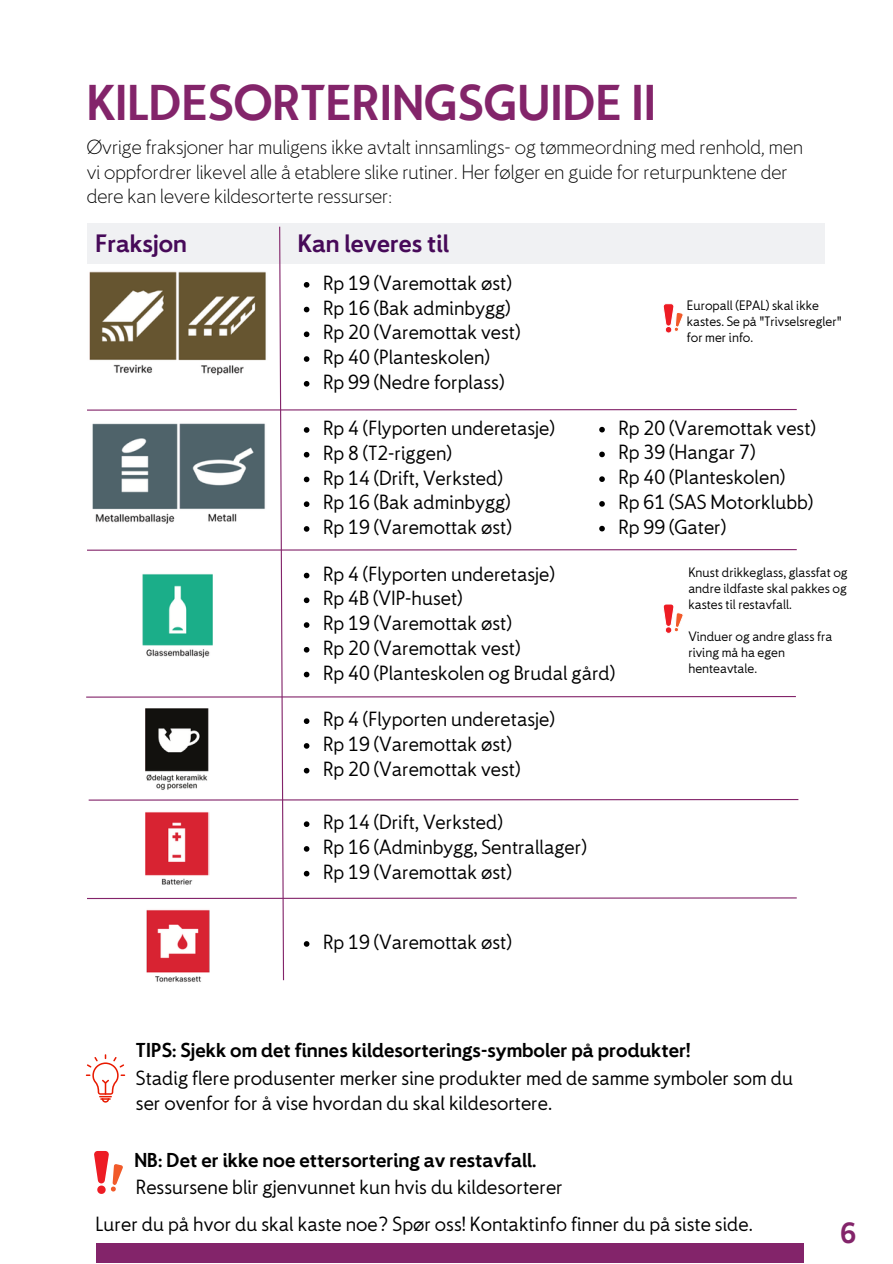
<style>
.page{position:relative;width:893px;height:1264px;background:#fff}
.page>*{position:absolute;margin:0;border:0;box-sizing:border-box;transform-origin:0 0}
.t1{font:700 45px "Avinor";color:#83246a}
.t2{font:700 26.1px "Avinor";color:#83246a}
.t3{font:700 22.5px "Avinor";color:#470a59}
.t4{font:500 18px/24.8px "Avinor";color:#000}
.t5{font:300 18px/24.8px "Avinor";color:#000}
.t6{font:700 18px "Avinor";color:#000}
.t7{font:500 12px/16px "Avinor";color:#000}
</style>
<div class="page">
<div style="left:95px;top:1242px;width:708px;height:20px;background:#83246a"></div>
<svg style="left:94px;top:1151px;width:29px;height:43px"></svg>
<div style="left:87px;top:223px;width:737px;height:40px;background:#f0f1f3"></div>
<img style="left:156px;top:981px;width:45px;height:1px">
<svg style="left:86px;top:1054px;width:39px;height:48px"></svg>
<svg style="left:86px;top:226px;width:713px;height:755px"></svg>
<p class="t1" style="left:87px;top:75px;width:571px">KILDESORTERINGSGUIDE II</p>
<p class="t5" style="left:87px;top:134px;width:717px">Øvrige fraksjoner har muligens ikke avtalt innsamlings- og tømmeordning med renhold, men vi oppfordrer likevel alle å etablere slike rutiner. Her følger en guide for returpunktene der dere kan levere kildesorterte ressurser:</p>
<p class="t3" style="left:95px;top:229px;width:93px">Fraksjon</p>
<p class="t3" style="left:298px;top:229px;width:153px">Kan leveres til</p>
<p class="t4" style="left:323px;top:270px;width:190px">Rp 19 (Varemottak øst)</p>
<p class="t4" style="left:323px;top:295px;width:189px">Rp 16 (Bak adminbygg)</p>
<p class="t4" style="left:323px;top:320px;width:199px">Rp 20 (Varemottak vest)</p>
<p class="t4" style="left:323px;top:344px;width:168px">Rp 40 (Planteskolen)</p>
<p class="t4" style="left:323px;top:369px;width:183px">Rp 99 (Nedre forplass)</p>
<p class="t4" style="left:323px;top:415px;width:233px">Rp 4 (Flyporten underetasje)</p>
<p class="t4" style="left:323px;top:440px;width:130px">Rp 8 (T2-riggen)</p>
<p class="t4" style="left:323px;top:465px;width:181px">Rp 14 (Drift, Verksted)</p>
<p class="t4" style="left:323px;top:490px;width:189px">Rp 16 (Bak adminbygg)</p>
<p class="t4" style="left:323px;top:514px;width:190px">Rp 19 (Varemottak øst)</p>
<p class="t4" style="left:323px;top:561px;width:233px">Rp 4 (Flyporten underetasje)</p>
<p class="t4" style="left:323px;top:586px;width:141px">Rp 4B (VIP-huset)</p>
<p class="t4" style="left:323px;top:610px;width:190px">Rp 19 (Varemottak øst)</p>
<p class="t4" style="left:323px;top:635px;width:199px">Rp 20 (Varemottak vest)</p>
<p class="t4" style="left:323px;top:660px;width:293px">Rp 40 (Planteskolen og Brudal gård)</p>
<p class="t4" style="left:323px;top:706px;width:233px">Rp 4 (Flyporten underetasje)</p>
<p class="t4" style="left:323px;top:731px;width:190px">Rp 19 (Varemottak øst)</p>
<p class="t4" style="left:323px;top:756px;width:199px">Rp 20 (Varemottak vest)</p>
<p class="t7" style="left:686px;top:297px;width:156px">Europall (EPAL) skal ikke kastes. Se på "Trivselsregler" for mer info.</p>
<p class="t4" style="left:618px;top:415px;width:199px">Rp 20 (Varemottak vest)</p>
<p class="t4" style="left:618px;top:440px;width:138px">Rp 39 (Hangar 7)</p>
<p class="t4" style="left:618px;top:464px;width:168px">Rp 40 (Planteskolen)</p>
<p class="t4" style="left:618px;top:489px;width:196px">Rp 61 (SAS Motorklubb)</p>
<p class="t4" style="left:618px;top:514px;width:109px">Rp 99 (Gater)</p>
<p class="t7" style="left:688px;top:564px;width:161px;text-align:justify">Knust drikkeglass, glassfat og andre ildfaste skal pakkes og kastes til restavfall.</p>
<p class="t7" style="left:688px;top:628px;width:145px">Vinduer og andre glass fra riving må ha egen henteavtale.</p>
<p class="t4" style="left:323px;top:809px;width:181px">Rp 14 (Drift, Verksted)</p>
<p class="t4" style="left:323px;top:834px;width:265px">Rp 16 (Adminbygg, Sentrallager)</p>
<p class="t4" style="left:323px;top:859px;width:190px">Rp 19 (Varemottak øst)</p>
<p class="t4" style="left:323px;top:929px;width:190px">Rp 19 (Varemottak øst)</p>
<p class="t6" style="left:136px;top:1038px;width:556px">TIPS: Sjekk om det finnes kildesorterings-symboler på produkter!</p>
<p class="t4" style="left:136px;top:1065px;width:658px">Stadig flere produsenter merker sine produkter med de samme symboler som du ser ovenfor for å vise hvordan du skal kildesortere.</p>
<p class="t6" style="left:134px;top:1148px;width:403px">NB: Det er ikke noe ettersortering av restavfall.</p>
<p class="t4" style="left:136px;top:1174px;width:428px">Ressursene blir gjenvunnet kun hvis du kildesorterer</p>
<p class="t4" style="left:95px;top:1211px;width:658px">Lurer du på hvor du skal kaste noe? Spør oss! Kontaktinfo finner du på siste side.</p>
<p class="t2" style="left:840px;top:1216px;width:17px">6</p>
</div>
